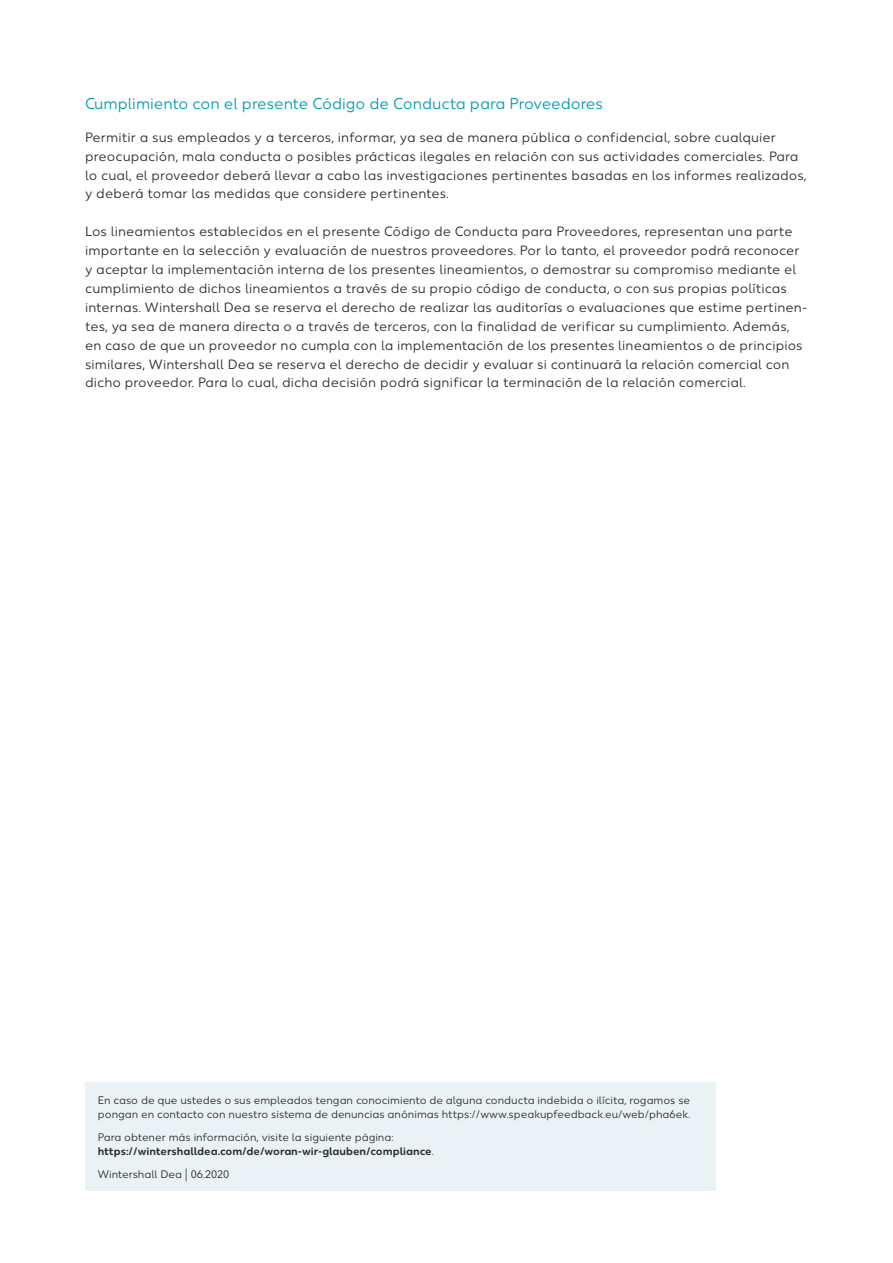
<style>
.page{position:relative;width:893px;height:1263px;background:#fff}
.page>*{position:absolute;margin:0;border:0;box-sizing:border-box;transform-origin:0 0}
.t1{font:15.75px "Wintershall Dea";color:#009db5}
.t2{font:13.5px/18.9px "Wintershall Dea";letter-spacing:.01em;color:#2d2d2c}
.t3{font:10.95px/14.2px "Wintershall Dea";color:#2d2d2c}
.t4{font:700 10.95px/14.2px "Wintershall Dea";color:#2d2d2c}
.s1{font-weight:400}
</style>
<div class="page">
<div style="left:85px;top:1083px;width:630px;height:108px;background:#eaf2f5"></div>
<p class="t1" style="left:85px;top:94px;width:519px">Cumplimiento con el presente Código de Conducta para Proveedores</p>
<p class="t2" style="left:85px;top:128px;width:723px">Permitir a sus empleados y a terceros, informar, ya sea de manera pública o confidencial, sobre cualquier preocupación, mala conducta o posibles prácticas ilegales en relación con sus actividades comerciales. Para lo cual, el proveedor deberá llevar a cabo las investigaciones pertinentes basadas en los informes realizados, y deberá tomar las medidas que considere pertinentes.</p>
<p class="t2" style="left:85px;top:223px;width:724px">Los lineamientos establecidos en el presente Código de Conducta para Proveedores, representan una parte importante en la selección y evaluación de nuestros proveedores. Por lo tanto, el proveedor podrá reconocer y aceptar la implementación interna de los presentes lineamientos, o demostrar su compromiso mediante el cumplimiento de dichos lineamientos a través de su propio código de conducta, o con sus propias políticas internas. Wintershall Dea se reserva el derecho de realizar las auditorías o evaluaciones que estime pertinen&shy;tes, ya sea de manera directa o a través de terceros, con la finalidad de verificar su cumplimiento. Además, en caso de que un proveedor no cumpla con la implementación de los presentes lineamientos o de principios similares, Wintershall Dea se reserva el derecho de decidir y evaluar si continuará la relación comercial con dicho proveedor. Para lo cual, dicha decisión podrá significar la terminación de la relación comercial.</p>
<p class="t3" style="left:98px;top:1093px;width:594px">En caso de que ustedes o sus empleados tengan conocimiento de alguna conducta indebida o ilícita, rogamos se pongan en contacto con nuestro sistema de denuncias anónimas https://www.speakupfeedback.eu/web/pha6ek.</p>
<p class="t4" style="left:98px;top:1130px;width:338px"><span class="s1">Para obtener más información, visite la siguiente página: </span>https://wintershalldea.com/de/woran-wir-glauben/compliance<span class="s1">.</span></p>
<p class="t3" style="left:98px;top:1167px;width:133px">Wintershall Dea | 06.2020</p>
</div>
